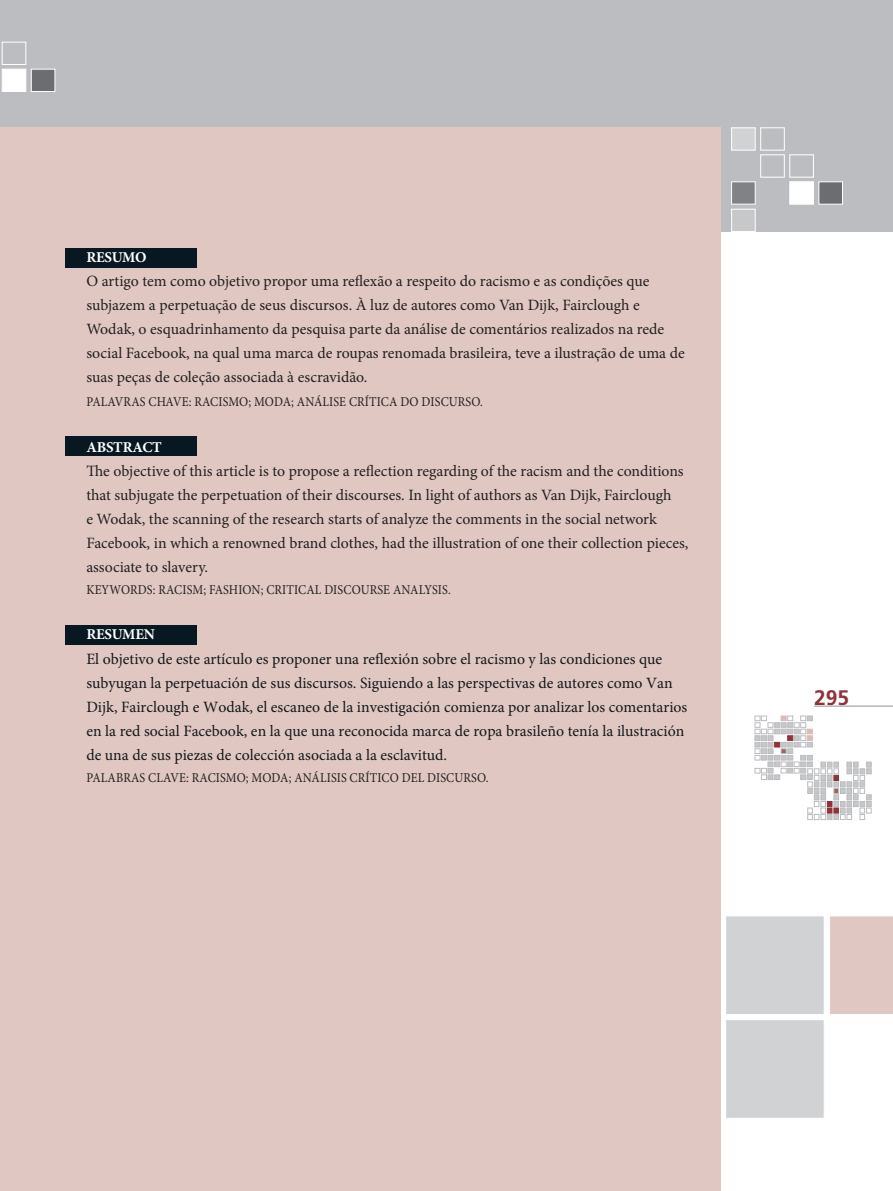
<style>
.page{position:relative;width:893px;height:1191px;background:#fff}
.page>*{position:absolute;margin:0;border:0;box-sizing:border-box;transform-origin:0 0}
.t1{font:700 21px "Frutiger";color:#8e333a}
.t2{font:15.75px/24px "Minion Pro";color:#231f20}
.t3{font:15.75px/24px "Minion Pro";color:#14171a}
.t4{font:700 15px "Minion Pro";letter-spacing:-.015em;color:#fff}
.t5{font:13.5px "Minion Pro";letter-spacing:.01em;color:#231f20;scale:.9 1}
</style>
<div class="page">
<svg style="left:755px;top:716px;width:116px;height:103px"></svg>
<hr style="left:814px;top:706px;width:79px;height:1px;background:#b2b3b7">
<div style="left:0;top:0;width:893px;height:232px;background:#bcbdc0"></div>
<div style="left:725px;top:915px;width:100px;height:100px;background:#d1d2d4;border:1px solid #fff"></div>
<div style="left:830px;top:916px;width:63px;height:98px;background:#e0c7c2"></div>
<div style="left:731px;top:182px;width:24px;height:22px;background:#808285"></div>
<div style="left:790px;top:182px;width:24px;height:22px;background:#fff"></div>
<div style="left:819px;top:182px;width:24px;height:22px;background:#6c6d70"></div>
<div style="left:760px;top:155px;width:24px;height:22px;border:1px solid #fff"></div>
<div style="left:790px;top:155px;width:24px;height:22px;border:1px solid #fff"></div>
<div style="left:731px;top:128px;width:24px;height:22px;background:#d1d2d4;border:1px solid #fff"></div>
<div style="left:760px;top:128px;width:24px;height:22px;border:1px solid #fff"></div>
<div style="left:731px;top:209px;width:24px;height:23px;background:#c7c8ca;border:1px solid #fff"></div>
<div style="left:2px;top:69px;width:24px;height:23px;background:#fff"></div>
<div style="left:31px;top:69px;width:24px;height:23px;background:#6c6d70;border:1px solid #fff"></div>
<div style="left:2px;top:42px;width:24px;height:23px;border:1px solid #fff"></div>
<div style="left:725px;top:1019px;width:100px;height:99px;background:#d1d2d4;border:1px solid #fff"></div>
<div style="left:0;top:128px;width:721px;height:1063px;background:#e0c7c2"></div>
<div style="left:65px;top:248px;width:131px;height:20px;background:#071822"></div>
<div style="left:65px;top:436px;width:131px;height:20px;background:#071822"></div>
<div style="left:65px;top:625px;width:131px;height:20px;background:#071822"></div>
<p class="t4" style="left:86px;top:247px;width:62px">RESUMO</p>
<p class="t2" style="left:86px;top:269px;width:600px">O artigo tem como objetivo propor uma reflexão a respeito do racismo e as condições que subjazem a perpetuação de seus discursos. À luz de autores como Van Dijk, Fairclough e Wodak, o esquadrinhamento da pesquisa parte da análise de comentários realizados na rede social Facebook, na qual uma marca de roupas renomada brasileira, teve a ilustração de uma de suas peças de coleção associada à escravidão.</p>
<p class="t5" style="left:86px;top:393px;width:442px">PALAVRAS CHAVE: RACISMO; MODA; ANÁLISE CRÍTICA DO DISCURSO.</p>
<p class="t4" style="left:86px;top:436px;width:77px">ABSTRACT</p>
<p class="t2" style="left:86px;top:459px;width:604px">The objective of this article is to propose a reflection regarding of the racism and the conditions that subjugate the perpetuation of their discourses. In light of authors as Van Dijk, Fairclough<br>e Wodak, the scanning of the research starts of analyze the comments in the social network Facebook, in which a renowned brand clothes, had the illustration of one their collection pieces, associate to slavery.</p>
<p class="t5" style="left:86px;top:581px;width:406px">KEYWORDS: RACISM; FASHION; CRITICAL DISCOURSE ANALYSIS.</p>
<p class="t4" style="left:86px;top:624px;width:70px">RESUMEN</p>
<p class="t3" style="left:86px;top:646px;width:603px">El objetivo de este artículo es proponer una reflexión sobre el racismo y las condiciones que subyugan la perpetuación de sus discursos. Siguiendo a las perspectivas de autores como Van Dijk, Fairclough e Wodak, el escaneo de la investigación comienza por analizar los comentarios en la red social Facebook, en la que una reconocida marca de ropa brasileño tenía la ilustración de una de sus piezas de colección asociada a la esclavitud.</p>
<p class="t5" style="left:86px;top:768px;width:448px">PALABRAS CLAVE: RACISMO; MODA; ANÁLISIS CRÍTICO DEL DISCURSO.</p>
<h1 class="t1" style="left:814px;top:685px;width:37px">295</h1>
</div>
